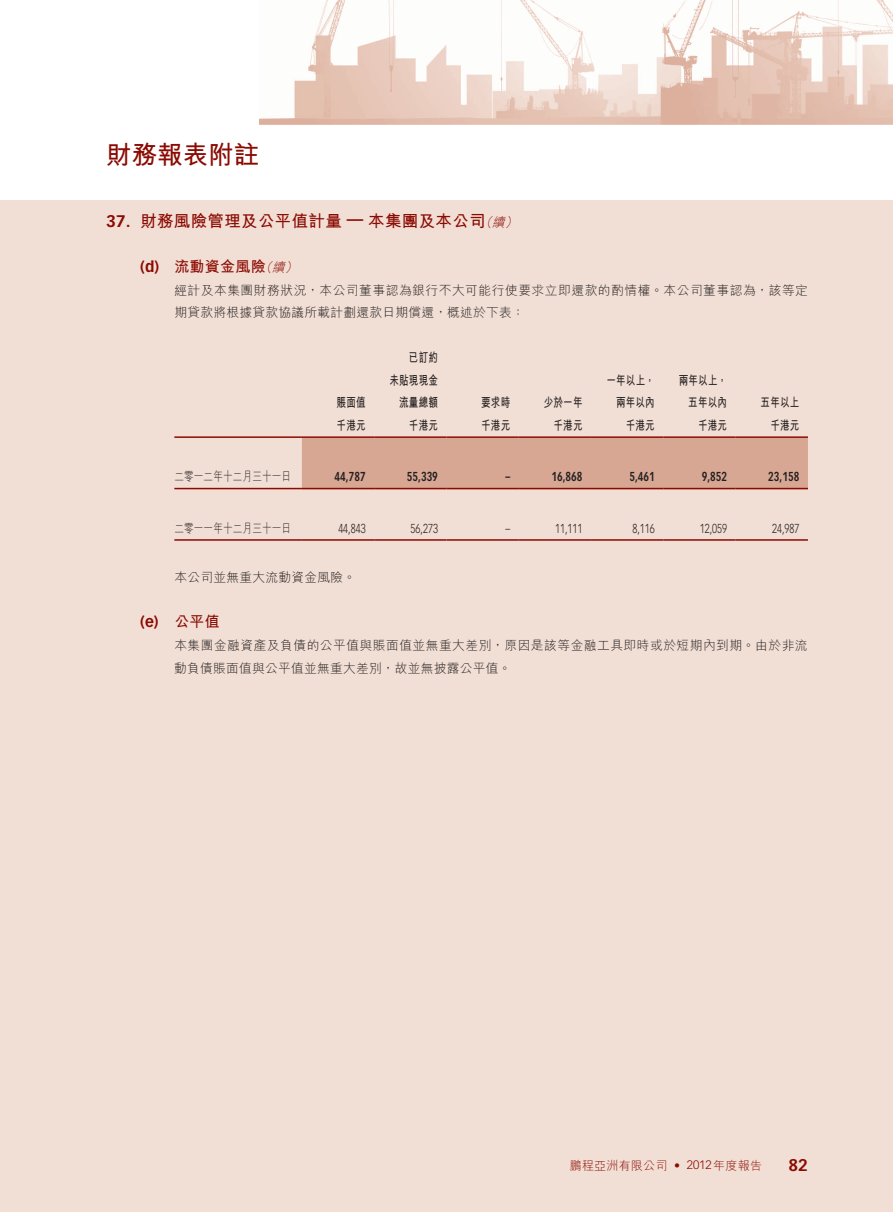
<style>
.page{position:relative;width:893px;height:1212px;background:#fff}
.page>*{position:absolute;margin:0;border:0;box-sizing:border-box;transform-origin:0 0}
.t1{font:700 25.5px "M Hei HK";color:#8b0a02}
.t2{font:700 16.5px "M Hei HK";letter-spacing:.02em;color:#8b0a02}
.t3{font:700 16.5px "Vectora LT Std";color:#8b0a02}
.t4{font:700 15px "M Hei HK";letter-spacing:.02em;color:#8b0a02}
.t5{font:700 15px "Vectora LT Std";color:#8b0a02}
.t6{font:300 12.75px/22.5px "M Hei HK";letter-spacing:.04em;color:#231f20}
.t7{font:700 12.75px/22.5px "M Hei HK";letter-spacing:.02em;color:#231f20;text-align:right;scale:.75 1}
.t8{font:300 12.75px "Vectora LT Std";color:#231f20;scale:.75 1}
.t9{font:700 12.75px "Vectora LT Std";color:#231f20;scale:.75 1}
.t10{font:300 12.75px "M Hei HK";letter-spacing:.02em;color:#231f20;scale:.75 1}
.t11{font:300 12.75px "M Hei HK";letter-spacing:.02em;color:#231f20}
.t12{font:italic 300 12.75px "M Hei HK";color:#8b0a02}
.t13{font:300 12px "M Hei HK";letter-spacing:.02em;color:#8b0a02}
.s1{font-family:"Vectora LT Std"}
</style>
<div class="page">
<div style="left:0;top:200px;width:893px;height:1012px;background:#f1ded4"></div>
<img style="left:259px;top:0;width:634px;height:124px">
<div style="left:302px;top:438px;width:506px;height:50px;background:#d8a793"></div>
<hr style="left:174px;top:436px;width:128px;height:2px;background:#8b0a02">
<hr style="left:302px;top:436px;width:72px;height:2px;background:#8b0a02">
<hr style="left:374px;top:436px;width:72px;height:2px;background:#8b0a02">
<hr style="left:446px;top:436px;width:73px;height:2px;background:#8b0a02">
<hr style="left:519px;top:436px;width:72px;height:2px;background:#8b0a02">
<hr style="left:591px;top:436px;width:72px;height:2px;background:#8b0a02">
<hr style="left:663px;top:436px;width:73px;height:2px;background:#8b0a02">
<hr style="left:736px;top:436px;width:72px;height:2px;background:#8b0a02">
<hr style="left:174px;top:488px;width:128px;height:1px;background:#8b0a02">
<hr style="left:302px;top:488px;width:72px;height:1px;background:#8b0a02">
<hr style="left:374px;top:488px;width:72px;height:1px;background:#8b0a02">
<hr style="left:446px;top:488px;width:73px;height:1px;background:#8b0a02">
<hr style="left:519px;top:488px;width:72px;height:1px;background:#8b0a02">
<hr style="left:591px;top:488px;width:72px;height:1px;background:#8b0a02">
<hr style="left:663px;top:488px;width:73px;height:1px;background:#8b0a02">
<hr style="left:736px;top:488px;width:72px;height:1px;background:#8b0a02">
<hr style="left:174px;top:539px;width:128px;height:2px;background:#8b0a02">
<hr style="left:302px;top:539px;width:72px;height:2px;background:#8b0a02">
<hr style="left:374px;top:539px;width:72px;height:2px;background:#8b0a02">
<hr style="left:446px;top:539px;width:73px;height:2px;background:#8b0a02">
<hr style="left:519px;top:539px;width:72px;height:2px;background:#8b0a02">
<hr style="left:591px;top:539px;width:72px;height:2px;background:#8b0a02">
<hr style="left:663px;top:539px;width:73px;height:2px;background:#8b0a02">
<hr style="left:736px;top:539px;width:72px;height:2px;background:#8b0a02">
<h1 class="t1" style="left:106px;top:136px;width:154px">財務報表附註</h1>
<p class="t3" style="left:106px;top:211px;width:26px">37.</p>
<p class="t2" style="left:140px;top:209px;width:203px">財務風險管理及公平值計量</p>
<p class="t2" style="left:368px;top:209px;width:119px">本集團及本公司</p>
<p class="t12" style="left:492px;top:216px;width:17px">續</p>
<p class="t12" style="left:479px;top:216px;width:17px">（</p>
<p class="t12" style="left:505px;top:216px;width:17px">(</p>
<p class="t3" style="left:347px;top:209px;width:18px">—</p>
<p class="t5" style="left:140px;top:258px;width:20px">d( )</p>
<p class="t4" style="left:174px;top:256px;width:93px">流動資金風險</p>
<p class="t12" style="left:272px;top:261px;width:17px">續</p>
<p class="t12" style="left:259px;top:261px;width:17px">（</p>
<p class="t12" style="left:285px;top:261px;width:17px">(</p>
<p class="t6" style="left:174px;top:279px;width:635px">經計及本集團財務狀況，本公司董事認為銀行不大可能行使要求立即還款的酌情權。本公司董事認為，該等定期貸款將根據貸款協議所載計劃還款日期償還，概述於下表：</p>
<p class="t7" style="left:337px;top:390px;width:40px">賬面值</p>
<p class="t7" style="left:337px;top:413px;width:40px">千港元</p>
<p class="t7" style="left:389px;top:345px;width:66px">已訂約<br>未貼現現金</p>
<p class="t7" style="left:399px;top:390px;width:53px">流量總額</p>
<p class="t7" style="left:409px;top:413px;width:40px">千港元</p>
<p class="t7" style="left:481px;top:390px;width:40px">要求時</p>
<p class="t7" style="left:481px;top:413px;width:40px">千港元</p>
<p class="t7" style="left:544px;top:390px;width:53px">少於一年</p>
<p class="t7" style="left:553px;top:413px;width:40px">千港元</p>
<p class="t7" style="left:606px;top:368px;width:66px">一年以上，兩年以內</p>
<p class="t7" style="left:679px;top:368px;width:66px">兩年以上，</p>
<p class="t7" style="left:688px;top:390px;width:53px">五年以內</p>
<p class="t7" style="left:626px;top:413px;width:40px">千港元</p>
<p class="t7" style="left:698px;top:413px;width:40px">千港元</p>
<p class="t7" style="left:761px;top:390px;width:53px">五年以上</p>
<p class="t7" style="left:770px;top:413px;width:40px">千港元</p>
<p class="t5" style="left:140px;top:613px;width:20px">)e(</p>
<p class="t10" style="left:174px;top:470px;width:157px">二零一二年十二月三十一日</p>
<p class="t9" style="left:335px;top:469px;width:43px">44,787</p>
<p class="t9" style="left:407px;top:469px;width:43px">55,339</p>
<p class="t9" style="left:505px;top:469px;width:8px">–</p>
<p class="t9" style="left:551px;top:469px;width:43px">16,868</p>
<p class="t9" style="left:629px;top:469px;width:35px">5,461</p>
<p class="t9" style="left:702px;top:469px;width:35px">9,852</p>
<p class="t9" style="left:768px;top:469px;width:43px">23,158</p>
<p class="t10" style="left:174px;top:521px;width:157px">二零一一年十二月三十一日</p>
<p class="t11" style="left:174px;top:571px;width:183px">本公司並無重大流動資金風險。</p>
<p class="t4" style="left:174px;top:611px;width:47px">公平值</p>
<p class="t8" style="left:338px;top:521px;width:38px">44,843</p>
<p class="t8" style="left:411px;top:521px;width:38px">56,273</p>
<p class="t8" style="left:505px;top:521px;width:8px">–</p>
<p class="t8" style="left:555px;top:521px;width:38px">11,111</p>
<p class="t8" style="left:632px;top:521px;width:31px">8,116</p>
<p class="t8" style="left:700px;top:521px;width:38px">12,059</p>
<p class="t8" style="left:772px;top:521px;width:38px">24,987</p>
<p class="t6" style="left:174px;top:634px;width:635px">本集團金融資產及負債的公平值與賬面值並無重大差別，原因是該等金融工具即時或於短期內到期。由於非流動負債賬面值與公平值並無重大差別，故並無披露公平值。</p>
<p class="t13" style="left:570px;top:1159px;width:194px">鵬程亞洲有限公司 • <span class="s1">2012</span>年度報告</p>
<p class="t3" style="left:788px;top:1155px;width:21px">82</p>
</div>
